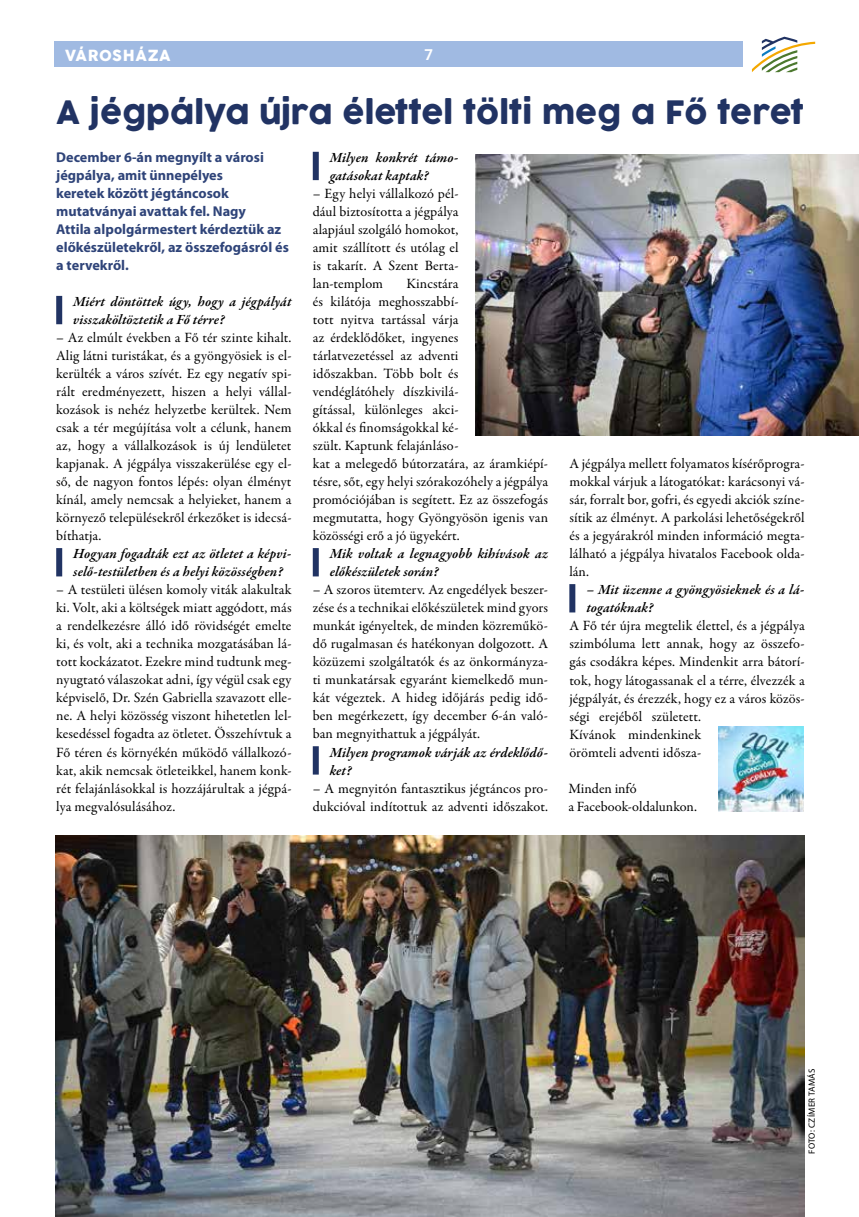
<style>
.page{position:relative;width:859px;height:1217px;background:#fff}
.page>*{position:absolute;margin:0;border:0;box-sizing:border-box;transform-origin:0 0}
.t1{font:31.5px "Cocogoose";color:#213363}
.t2{font:15px "Cocogoose";letter-spacing:.05em;color:#fff}
.t3{font:700 15px "Roboto";color:#fff}
.t4{font:14.25px/18px "Garamond Premr Pro";letter-spacing:.005em;color:#000;text-align:justify}
.t5{font:italic 600 14.25px/18px "Garamond Premr Pro";color:#000}
.t6{font:700 14.25px/18px "Myriad Pro";color:#2f4479}
.t7{font:9px "Myriad Pro";letter-spacing:.03em;color:#000}
</style>
<div class="page">
<div style="left:54px;top:41px;width:689px;height:26px;background:#a0bae2"></div>
<svg style="left:752px;top:37px;width:63px;height:35px"></svg>
<div style="left:56px;top:296px;width:6px;height:28px;background:#213363"></div>
<div style="left:56px;top:548px;width:6px;height:28px;background:#213363"></div>
<div style="left:313px;top:152px;width:6px;height:28px;background:#213363"></div>
<div style="left:313px;top:548px;width:6px;height:28px;background:#213363"></div>
<div style="left:313px;top:746px;width:6px;height:28px;background:#213363"></div>
<div style="left:569px;top:584px;width:6px;height:28px;background:#213363"></div>
<img style="left:55px;top:835px;width:750px;height:381px">
<img style="left:476px;top:154px;width:383px;height:281px">
<img style="left:718px;top:726px;width:86px;height:85px">
<p class="t2" style="left:65px;top:45px;width:107px">VÁROSHÁZA</p>
<p class="t3" style="left:424px;top:44px;width:10px">7</p>
<h1 class="t1" style="left:56px;top:90px;width:749px">A jégpálya újra élettel tölti meg a Fő teret</h1>
<p class="t6" style="left:56px;top:148px;width:234px">December 6-án megnyílt a városi jégpálya, amit ünnepélyes<br>keretek között jégtáncosok mutatványai avattak fel. Nagy<br>Attila alpolgármestert kérdeztük az előkészületekről, az összefogásról és a tervekről.</p>
<p class="t5" style="left:73px;top:293px;width:220px">Miért döntöttek úgy, hogy a jégpályát visszaköltöztetik a Fő térre?</p>
<p class="t4" style="left:56px;top:329px;width:237px">– Az elmúlt években a Fő tér szinte kihalt.<br>Alig látni turistákat, és a gyöngyösiek is el&shy;kerülték a város szívét. Ez egy negatív spi&shy;rált eredményezett, hiszen a helyi vállal&shy;kozások is nehéz helyzetbe kerültek. Nem csak a tér megújítása volt a célunk, hanem az, hogy a vállalkozások is új lendületet kapjanak. A jégpálya visszakerülése egy el&shy;ső, de nagyon fontos lépés: olyan élményt kínál, amely nemcsak a helyieket, hanem a környező településekről érkezőket is idecsá&shy;bíthatja.</p>
<p class="t5" style="left:73px;top:545px;width:220px">Hogyan fogadták ezt az ötletet a képvi&shy;selő-testületben és a helyi közösségben?</p>
<p class="t4" style="left:56px;top:581px;width:237px">– A testületi ülésen komoly viták alakultak ki. Volt, aki a költségek miatt aggódott, más a rendelkezésre álló idő rövidségét emelte ki, és volt, aki a technika mozgatásában lá&shy;tott kockázatot. Ezekre mind tudtunk meg&shy;nyugtató válaszokat adni, így végül csak egy képviselő, Dr. Szén Gabriella szavazott elle&shy;ne. A helyi közösség viszont hihetetlen lel&shy;kesedéssel fogadta az ötletet. Összehívtuk a Fő téren és környékén működő vállalkozó&shy;kat, akik nemcsak ötleteikkel, hanem konk&shy;rét felajánlásokkal is hozzájárultak a jégpá&shy;lya megvalósulásához.</p>
<p class="t5" style="left:330px;top:149px;width:130px">Milyen konkrét támo&shy;gatásokat kaptak?</p>
<p class="t4" style="left:313px;top:185px;width:147px">– Egy helyi vállalkozó pél&shy;dául biztosította a jégpálya alapjául szolgáló homokot, amit szállított és utólag el is takarít. A Szent Berta&shy;lan-templom</p>
<p class="t4" style="left:313px;top:275px;width:237px;text-align:left;text-indent:94px">Kincstára<br>és kilátója meghosszabbí-<br>tott nyitva tartással várja<br>az érdeklődőket, ingyenes<br>tárlatvezetéssel az adventi<br>időszakban. Több bolt és<br>vendéglátóhely díszkivilá-<br>gítással, különleges akci-<br>ókkal és finomságokkal ké-<br>szült. Kaptunk felajánláso-<br>kat a melegedő bútorzatára, az áramkiépí&shy;tésre, sőt, egy helyi szórakozóhely a jégpálya promóciójában is segített. Ez az összefogás megmutatta, hogy Gyöngyösön igenis van közösségi erő a jó ügyekért.</p>
<p class="t5" style="left:330px;top:545px;width:220px">Mik voltak a legnagyobb kihívások az előkészületek során?</p>
<p class="t4" style="left:313px;top:581px;width:237px">– A szoros ütemterv. Az engedélyek beszer&shy;zése és a technikai előkészületek mind gyors munkát igényeltek, de minden közreműkö&shy;dő rugalmasan és hatékonyan dolgozott. A közüzemi szolgáltatók és az önkormányza&shy;ti munkatársak egyaránt kiemelkedő mun&shy;kát végeztek. A hideg időjárás pedig idő&shy;ben megérkezett, így december 6-án való&shy;ban megnyithattuk a jégpályát.</p>
<p class="t5" style="left:330px;top:743px;width:220px">Milyen programok várják az érdeklődő&shy;ket?</p>
<p class="t4" style="left:313px;top:779px;width:237px">– A megnyitón fantasztikus jégtáncos pro&shy;dukcióval indítottuk az adventi időszakot.</p>
<p class="t4" style="left:569px;top:455px;width:237px">A jégpálya mellett folyamatos kísérőprogra&shy;mokkal várjuk a látogatókat: karácsonyi vá&shy;sár, forralt bor, gofri, és egyedi akciók színe&shy;sítik az élményt. A parkolási lehetőségekről és a jegyárakról minden információ megta&shy;lálható a jégpálya hivatalos Facebook olda&shy;lán.</p>
<p class="t5" style="left:586px;top:581px;width:220px">– Mit üzenne a gyöngyösieknek és a lá&shy;togatóknak?</p>
<p class="t4" style="left:569px;top:617px;width:237px;text-align:left">A Fő tér újra megtelik élettel, és a jégpálya szimbóluma lett annak, hogy az összefo&shy;gás csodákra képes. Mindenkit arra bátorí&shy;tok, hogy látogassanak el a térre, élvezzék a jégpályát, és érezzék, hogy ez a város közös&shy;ségi erejéből született.<br>Kívánok mindenkinek<br>örömteli adventi idősza-</p>
<p class="t4" style="left:568px;top:779px;width:130px">Minden infó<br>a Facebook-oldalunkon.</p>
<p class="t7" style="left:806px;top:1153px;width:87px;rotate:-90deg">FOTO: CZÍMER TAMÁS</p>
</div>
